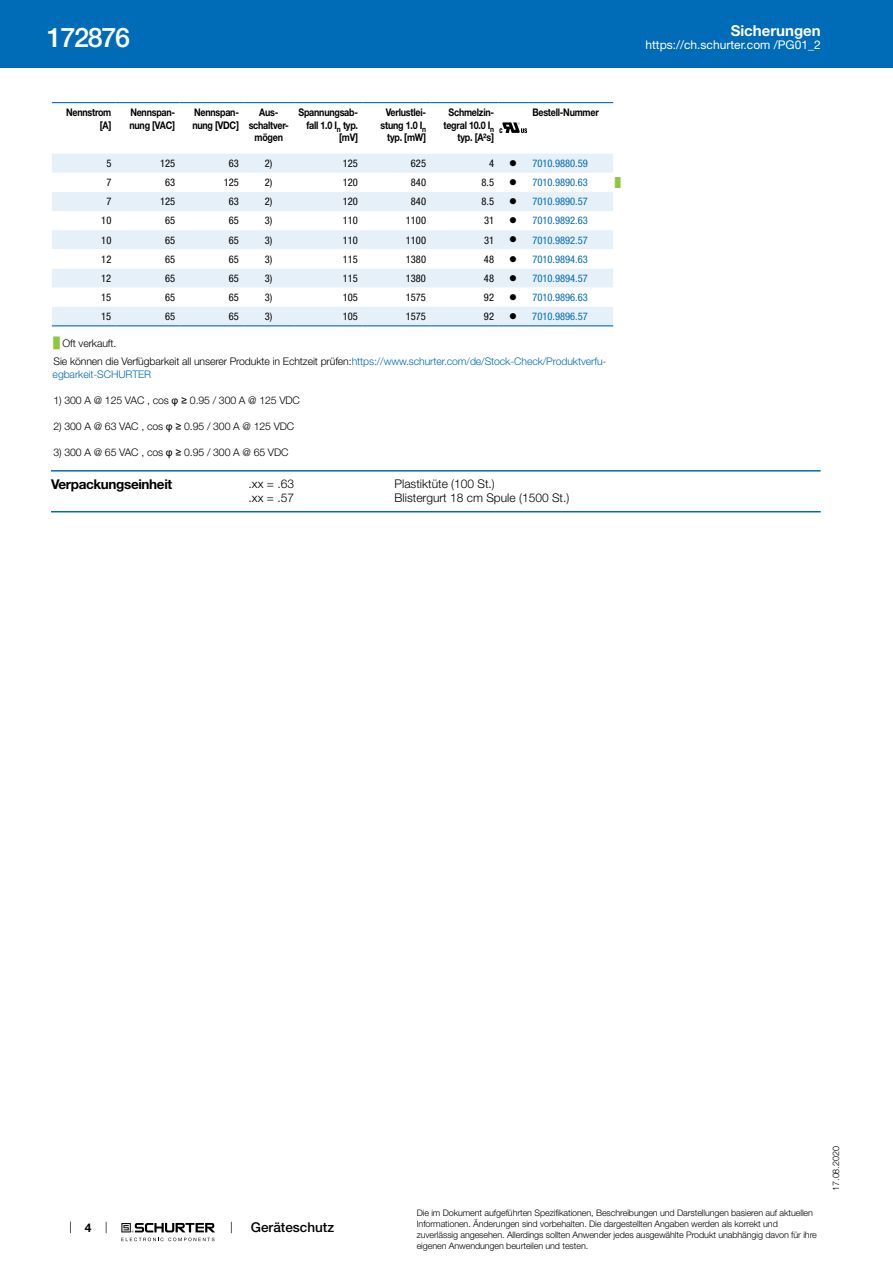
<style>
.page{position:relative;width:893px;height:1263px;background:#fff}
.page>*{position:absolute;margin:0;border:0;box-sizing:border-box;transform-origin:0 0}
.t1{font:500 27px "Helvetica Neue LT";letter-spacing:-.05em;color:#fff}
.t2{font:700 15px "Helvetica Neue LT";color:#fff}
.t3{font:700 13.5px "Helvetica Neue LT";letter-spacing:-.025em;color:#000}
.t4{font:500 13.5px "Helvetica Neue LT";color:#000}
.t5{font:300 12px "Helvetica Neue LT";color:#000}
.t6{font:12px "Helvetica Neue LT";color:#fff}
.t7{font:700 12px "Helvetica Neue LT";color:#000}
.t8{font:300 10.5px/18.5px "Helvetica Neue LT";letter-spacing:-.01em;color:#000}
.t9{font:700 10.5px/12.6px "Helvetica Neue LT";letter-spacing:-.025em;color:#000;text-align:right;scale:.85 1}
.t10{font:condensed 10.5px "Helvetica Neue LT";color:#000}
.t11{font:condensed 10.5px "Helvetica Neue LT";color:#006bb6}
.t12{font:300 10.5px "Helvetica Neue LT";letter-spacing:-.01em;color:#006bb6}
.t13{font:300 9px/10.8px "Helvetica Neue LT";letter-spacing:-.01em;color:#000}
.t14{font:9px "Arial Unicode MS";color:#8dc63f}
.s1{color:#000}
.s2{font-family:"Arial Unicode MS";font-weight:400;color:#8dc63f}
.s3{color:#006bb6}
.s4{font-family:"Arial Unicode MS";font-weight:400}
</style>
<div class="page">
<svg style="left:70px;top:1221px;width:1px;height:12px"></svg>
<svg style="left:121px;top:1223px;width:94px;height:18px"></svg>
<div style="left:0;top:0;width:893px;height:68px;background:#006bb6"></div>
<div style="left:52px;top:154px;width:561px;height:19px;background:#e6f0f8"></div>
<svg style="left:52px;top:192px;width:561px;height:135px;fill:#e6f0f8"></svg>
<hr style="left:52px;top:102px;width:64px;height:1px;background:#006bb6">
<hr style="left:116px;top:102px;width:63px;height:1px;background:#006bb6">
<hr style="left:179px;top:102px;width:64px;height:1px;background:#006bb6">
<hr style="left:243px;top:102px;width:51px;height:1px;background:#006bb6">
<hr style="left:294px;top:102px;width:68px;height:1px;background:#006bb6">
<hr style="left:362px;top:102px;width:68px;height:1px;background:#006bb6">
<hr style="left:430px;top:102px;width:68px;height:1px;background:#006bb6">
<hr style="left:498px;top:102px;width:30px;height:1px;background:#006bb6">
<hr style="left:528px;top:102px;width:85px;height:1px;background:#006bb6">
<hr style="left:52px;top:325px;width:64px;height:1px;background:#006bb6">
<hr style="left:116px;top:325px;width:63px;height:1px;background:#006bb6">
<hr style="left:179px;top:325px;width:64px;height:1px;background:#006bb6">
<hr style="left:243px;top:325px;width:51px;height:1px;background:#006bb6">
<hr style="left:294px;top:325px;width:68px;height:1px;background:#006bb6">
<hr style="left:362px;top:325px;width:68px;height:1px;background:#006bb6">
<hr style="left:430px;top:325px;width:68px;height:1px;background:#006bb6">
<hr style="left:498px;top:325px;width:30px;height:1px;background:#006bb6">
<hr style="left:528px;top:325px;width:85px;height:1px;background:#006bb6">
<svg style="left:52px;top:103px;width:561px;height:31px"></svg>
<hr style="left:51px;top:470px;width:770px;height:2px;background:#006bb6">
<hr style="left:51px;top:511px;width:770px;height:1px;background:#006bb6">
<h1 class="t1" style="left:47px;top:21px;width:85px">172876</h1>
<p class="t9" style="left:66px;top:106px;width:55px">Nennstrom [A]</p>
<p class="t9" style="left:129px;top:106px;width:55px;text-align:left">Nennspan&shy;nung [VAC]</p>
<p class="t9" style="left:192px;top:106px;width:56px;text-align:left">Nennspan&shy;nung [VDC]</p>
<p class="t9" style="left:249px;top:106px;width:49px;text-align:center">Aus&shy;schaltver&shy;mögen</p>
<p class="t9" style="left:298px;top:106px;width:72px">Spannungsab&shy;fall 1.0 I<sub>n</sub> typ. [mV]</p>
<p class="t9" style="left:381px;top:106px;width:55px">Verlustlei&shy;stung 1.0 I<sub>n </sub>typ. [mW]</p>
<p class="t9" style="left:443px;top:106px;width:61px">Schmelzin&shy;tegral 10.0 I<sub>n </sub>typ. [A²s]</p>
<p class="t9" style="left:532px;top:106px;width:80px">Bestell-Nummer</p>
<p class="t10" style="left:106px;top:157px;width:7px">5</p>
<p class="t10" style="left:160px;top:157px;width:17px">125</p>
<p class="t10" style="left:229px;top:157px;width:12px">63</p>
<p class="t10" style="left:265px;top:157px;width:9px">2)</p>
<p class="t10" style="left:343px;top:157px;width:17px">125</p>
<p class="t10" style="left:411px;top:157px;width:17px">625</p>
<p class="t10" style="left:489px;top:157px;width:7px">4</p>
<p class="t11" style="left:509px;top:157px;width:80px"><span class="s1">●</span> 7010.9880.59</p>
<p class="t10" style="left:106px;top:176px;width:7px">7</p>
<p class="t10" style="left:165px;top:176px;width:12px">63</p>
<p class="t10" style="left:224px;top:176px;width:17px">125</p>
<p class="t10" style="left:265px;top:176px;width:9px">2)</p>
<p class="t10" style="left:343px;top:176px;width:17px">120</p>
<p class="t10" style="left:411px;top:176px;width:17px">840</p>
<p class="t10" style="left:481px;top:176px;width:14px">8.5</p>
<p class="t11" style="left:509px;top:176px;width:80px"><span class="s1">●</span> 7010.9890.63</p>
<p class="t14" style="left:615px;top:176px;width:7px">█</p>
<p class="t10" style="left:106px;top:195px;width:7px">7</p>
<p class="t10" style="left:160px;top:195px;width:17px">125</p>
<p class="t10" style="left:229px;top:195px;width:12px">63</p>
<p class="t10" style="left:265px;top:195px;width:9px">2)</p>
<p class="t10" style="left:343px;top:195px;width:17px">120</p>
<p class="t10" style="left:411px;top:195px;width:17px">840</p>
<p class="t10" style="left:481px;top:195px;width:14px">8.5</p>
<p class="t11" style="left:509px;top:195px;width:80px"><span class="s1">●</span> 7010.9890.57</p>
<p class="t10" style="left:101px;top:215px;width:12px">10</p>
<p class="t10" style="left:165px;top:215px;width:12px">65</p>
<p class="t10" style="left:229px;top:215px;width:12px">65</p>
<p class="t10" style="left:265px;top:215px;width:9px">3)</p>
<p class="t10" style="left:343px;top:215px;width:17px">110</p>
<p class="t10" style="left:406px;top:215px;width:22px">1100</p>
<p class="t10" style="left:484px;top:215px;width:12px">31</p>
<p class="t11" style="left:509px;top:215px;width:80px"><span class="s1">●</span> 7010.9892.63</p>
<p class="t10" style="left:101px;top:234px;width:12px">10</p>
<p class="t10" style="left:165px;top:234px;width:12px">65</p>
<p class="t10" style="left:229px;top:234px;width:12px">65</p>
<p class="t10" style="left:265px;top:234px;width:9px">3)</p>
<p class="t10" style="left:343px;top:234px;width:17px">110</p>
<p class="t10" style="left:406px;top:234px;width:22px">1100</p>
<p class="t10" style="left:484px;top:234px;width:12px">31</p>
<p class="t11" style="left:509px;top:234px;width:80px"><span class="s1">●</span> 7010.9892.57</p>
<p class="t10" style="left:101px;top:253px;width:12px">12</p>
<p class="t10" style="left:165px;top:253px;width:12px">65</p>
<p class="t10" style="left:229px;top:253px;width:12px">65</p>
<p class="t10" style="left:265px;top:253px;width:9px">3)</p>
<p class="t10" style="left:343px;top:253px;width:17px">115</p>
<p class="t10" style="left:406px;top:253px;width:22px">1380</p>
<p class="t10" style="left:484px;top:253px;width:12px">48</p>
<p class="t11" style="left:509px;top:253px;width:80px"><span class="s1">●</span> 7010.9894.63</p>
<p class="t10" style="left:101px;top:272px;width:12px">12</p>
<p class="t10" style="left:165px;top:272px;width:12px">65</p>
<p class="t10" style="left:229px;top:272px;width:12px">65</p>
<p class="t10" style="left:265px;top:272px;width:9px">3)</p>
<p class="t10" style="left:343px;top:272px;width:17px">115</p>
<p class="t10" style="left:406px;top:272px;width:22px">1380</p>
<p class="t10" style="left:484px;top:272px;width:12px">48</p>
<p class="t11" style="left:509px;top:272px;width:80px"><span class="s1">●</span> 7010.9894.57</p>
<p class="t10" style="left:101px;top:291px;width:12px">15</p>
<p class="t10" style="left:165px;top:291px;width:12px">65</p>
<p class="t10" style="left:229px;top:291px;width:12px">65</p>
<p class="t10" style="left:265px;top:291px;width:9px">3)</p>
<p class="t10" style="left:343px;top:291px;width:17px">105</p>
<p class="t10" style="left:406px;top:291px;width:22px">1575</p>
<p class="t10" style="left:484px;top:291px;width:12px">92</p>
<p class="t11" style="left:509px;top:291px;width:80px"><span class="s1">●</span> 7010.9896.63</p>
<p class="t10" style="left:101px;top:310px;width:12px">15</p>
<p class="t10" style="left:165px;top:310px;width:12px">65</p>
<p class="t10" style="left:229px;top:310px;width:12px">65</p>
<p class="t10" style="left:265px;top:310px;width:9px">3)</p>
<p class="t10" style="left:343px;top:310px;width:17px">105</p>
<p class="t10" style="left:406px;top:310px;width:22px">1575</p>
<p class="t10" style="left:484px;top:310px;width:12px">92</p>
<p class="t11" style="left:509px;top:310px;width:80px"><span class="s1">●</span> 7010.9896.57</p>
<p class="t8" style="left:54px;top:334px;width:554px"><span class="s2">█</span> Oft verkauft.<br>Sie können die Verfügbarkeit all unserer Produkte in Echtzeit prüfen:<span class="s3">https://www.schurter.com/de/Stock-Check/Produktverfu-</span></p>
<p class="t12" style="left:53px;top:368px;width:100px">egbarkeit-SCHURTER</p>
<p class="t8" style="left:54px;top:391px;width:248px">1) 300 A @ 125 VAC , cos <span class="s4">φ ≥</span> 0.95 / 300 A @ 125 VDC</p>
<p class="t8" style="left:54px;top:417px;width:242px">2) 300 A @ 63 VAC , cos <span class="s4">φ ≥</span> 0.95 / 300 A @ 125 VDC</p>
<p class="t8" style="left:54px;top:443px;width:237px">3) 300 A @ 65 VAC , cos <span class="s4">φ ≥</span> 0.95 / 300 A @ 65 VDC</p>
<h3 class="t3" style="left:51px;top:476px;width:123px">Verpackungseinheit</h3>
<h3 class="t5" style="left:249px;top:476px;width:47px">.xx = .63</h3>
<h3 class="t5" style="left:395px;top:476px;width:102px">Plastiktüte (100 St.)</h3>
<h3 class="t5" style="left:249px;top:491px;width:47px">.xx = .57</h3>
<h3 class="t5" style="left:395px;top:491px;width:176px">Blistergurt 18 cm Spule (1500 St.)</h3>
<h2 class="t2" style="left:731px;top:21px;width:92px">Sicherungen</h2>
<h3 class="t6" style="left:645px;top:38px;width:177px">https://ch.schurter.com /PG01_2</h3>
<h3 class="t7" style="left:85px;top:1220px;width:8px">4</h3>
<h3 class="t4" style="left:251px;top:1219px;width:85px">Geräteschutz</h3>
<p class="t13" style="left:417px;top:1207px;width:402px">Die im Dokument aufgeführten Spezifikationen, Beschreibungen und Darstellungen basieren auf aktuellen Informationen. Änderungen sind vorbehalten. Die dargestellten Angaben werden als korrekt und zuverlässig angesehen. Allerdings sollten Anwender jedes ausgewählte Produkt unabhängig davon für ihre eigenen Anwendungen beurteilen und testen.</p>
<p class="t13" style="left:830px;top:1191px;width:46px;rotate:-90deg">17.08.2020</p>
</div>
